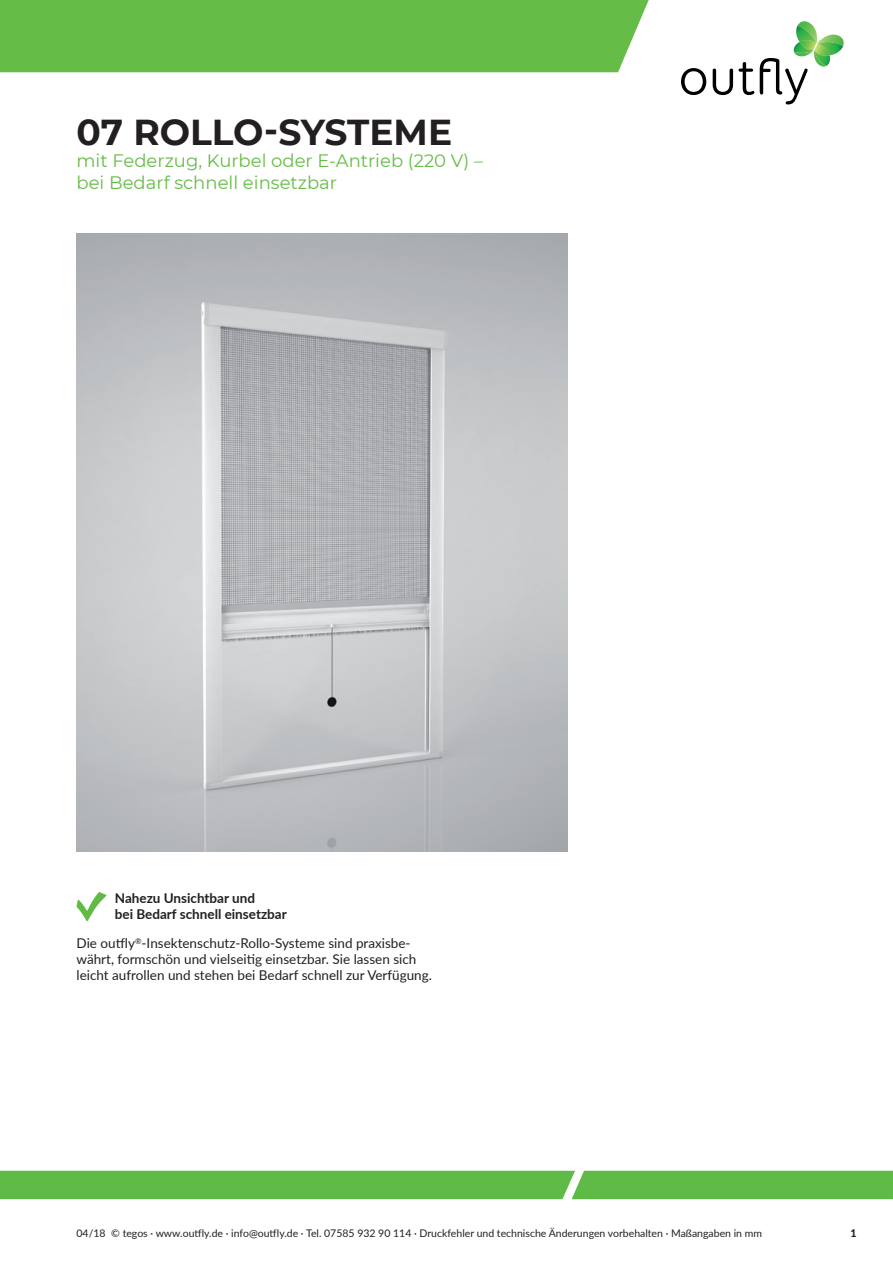
<style>
.page{position:relative;width:893px;height:1263px;background:#fff}
.page>*{position:absolute;margin:0;border:0;box-sizing:border-box;transform-origin:0 0}
.Headline{font:700 36px "Montserrat";color:#231f20}
.Headline-2{font:18px/21.6px "Montserrat";color:#65bc47}
.Fließtext{font:13.5px/16.2px "Lato";color:#231f20}
.Fließtext-2{font:700 13.5px/16.2px "Lato";color:#231f20}
.Fließtext-3{font:10.5px "Lato";color:#231f20}
.t1{font:800 10.5px "Lato";color:#231f20}
</style>
<div class="page">
<svg style="left:681px;top:68px;width:25px;height:27px"></svg>
<svg style="left:713px;top:62px;width:41px;height:33px"></svg>
<svg style="left:760px;top:21px;width:84px;height:83px"></svg>
<div style="left:0;top:0;width:649px;height:72px;background:#65bc47"></div>
<div style="left:0;top:1171px;width:893px;height:28px;background:#60bb46"></div>
<svg style="left:77px;top:892px;width:30px;height:29px"></svg>
<img style="left:76px;top:234px;width:491px;height:617px">
<p class="Headline" style="left:77px;top:107px;width:377px">07 ROLLO-SYSTEME</p>
<p class="Headline-2" style="left:77px;top:149px;width:408px">mit Federzug, Kurbel oder E-Antrieb (220 V) – bei Bedarf schnell einsetzbar</p>
<p class="Fließtext-2" style="left:115px;top:889px;width:173px">Nahezu Unsichtbar und<br>bei Bedarf schnell einsetzbar</p>
<p class="Fließtext" style="left:77px;top:934px;width:357px">Die outfly<sup>®</sup>-Insektenschutz-Rollo-Systeme sind praxisbe&shy;währt, formschön und vielseitig einsetzbar. Sie lassen sich leicht aufrollen und stehen bei Bedarf schnell zur Verfügung.</p>
<p class="Fließtext-3" style="left:77px;top:1226px;width:687px">04/18 © tegos · www.outfly.de · info@outfly.de · Tel. 07585 932 90 114 · Druckfehler und technische Änderungen vorbehalten · Maßangaben in mm</p>
<p class="t1" style="left:850px;top:1226px;width:8px">1</p>
</div>
